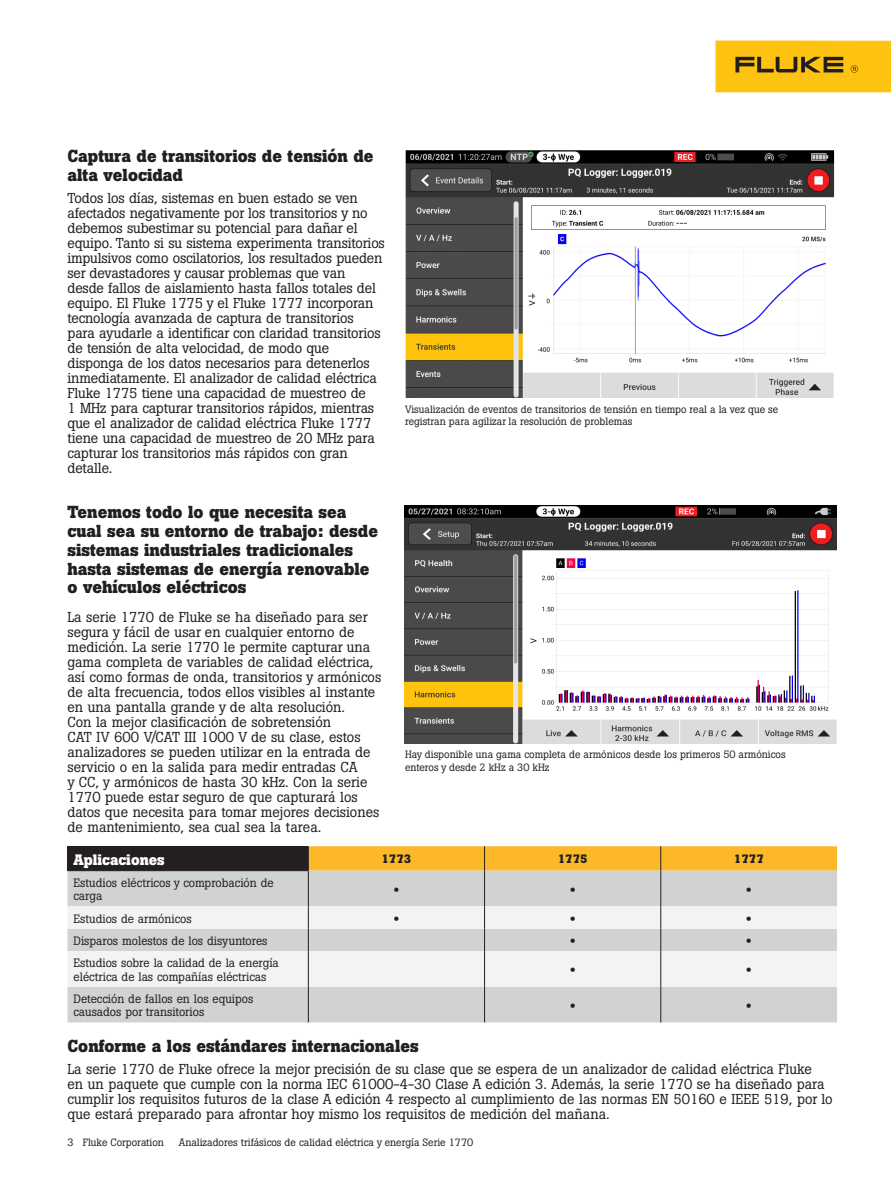
<style>
.page{position:relative;width:891px;height:1188px;background:#fff}
.page>*{position:absolute;margin:0;border:0;box-sizing:border-box;transform-origin:0 0}
.Body{font:700 17.25px/18.8px "Boton Pro";color:#231f20}
.Subhead_1{font:700 17.25px/18.8px "Boton Pro";color:#231f20}
.Table_category_divid{font:700 15px "Boton Pro";color:#fff}
.Body-2{font:14.25px/15px "Boton Pro";color:#231f20}
.Table_body_left_alig{font:12px/13.5px "Boton Pro";color:#231f20}
.Table_spec_headers_c{font:700 12px "Boton Pro";color:#231f20}
.Table_body_center_al{font:12px "Helvetica Neue LT Pro";color:#231f20}
.Image_caption___docu{font:10.5px/12.6px "Boton Pro";color:#231f20}
</style>
<div class="page">
<div style="left:716px;top:40px;width:175px;height:52px;background:#fec210"></div>
<svg style="left:735px;top:57px;width:108px;height:15px"></svg>
<svg style="left:851px;top:65px;width:7px;height:8px"></svg>
<img style="left:405px;top:150px;width:430px;height:247px">
<img style="left:405px;top:506px;width:432px;height:237px">
<div style="left:68px;top:846px;width:240px;height:25px;background:#231f20"></div>
<div style="left:68px;top:871px;width:769px;height:151px;background:#d1d2d4"></div>
<svg style="left:68px;top:906px;width:769px;height:81px;fill:#f2f3f4"></svg>
<svg style="left:308px;top:846px;width:529px;height:25px;background:#fab82e"></svg>
<hr style="left:308px;top:871px;width:1px;height:35px;background:#231f20">
<hr style="left:484px;top:871px;width:1px;height:35px;background:#231f20">
<hr style="left:660px;top:871px;width:1px;height:35px;background:#231f20">
<svg style="left:308px;top:906px;width:1px;height:45px"></svg>
<svg style="left:484px;top:906px;width:1px;height:45px"></svg>
<svg style="left:660px;top:906px;width:1px;height:45px"></svg>
<hr style="left:308px;top:951px;width:1px;height:36px;background:#231f20">
<hr style="left:484px;top:951px;width:1px;height:36px;background:#231f20">
<hr style="left:660px;top:951px;width:1px;height:36px;background:#231f20">
<hr style="left:308px;top:987px;width:1px;height:35px;background:#231f20">
<hr style="left:484px;top:987px;width:1px;height:35px;background:#231f20">
<hr style="left:660px;top:987px;width:1px;height:35px;background:#231f20">
<hr style="left:68px;top:870px;width:241px;height:1px;background:#231f20">
<p class="Subhead_1" style="left:68px;top:147px;width:308px">Captura de transitorios de tensión de alta velocidad</p>
<p class="Body-2" style="left:68px;top:190px;width:319px">Todos los días, sistemas en buen estado se ven afectados negativamente por los transitorios y no debemos subestimar su potencial para dañar el equipo. Tanto si su sistema experimenta transitorios impulsivos como oscilatorios, los resultados pueden ser devastadores y causar problemas que van desde fallos de aislamiento hasta fallos totales del equipo. El Fluke 1775 y el Fluke 1777 incorporan tecnología avanzada de captura de transitorios<br>para ayudarle a identificar con claridad transitorios de tensión de alta velocidad, de modo que disponga de los datos necesarios para detenerlos inmediatamente. El analizador de calidad eléctrica Fluke 1775 tiene una capacidad de muestreo de<br>1 MHz para capturar transitorios rápidos, mientras que el analizador de calidad eléctrica Fluke 1777 tiene una capacidad de muestreo de 20 MHz para capturar los transitorios más rápidos con gran detalle.</p>
<p class="Body" style="left:68px;top:503px;width:312px">Tenemos todo lo que necesita sea cual sea su entorno de trabajo: desde sistemas industriales tradicionales hasta sistemas de energía renovable o vehículos eléctricos</p>
<p class="Body-2" style="left:68px;top:609px;width:315px">La serie 1770 de Fluke se ha diseñado para ser segura y fácil de usar en cualquier entorno de medición. La serie 1770 le permite capturar una gama completa de variables de calidad eléctrica, así como formas de onda, transitorios y armónicos de alta frecuencia, todos ellos visibles al instante en una pantalla grande y de alta resolución.<br>Con la mejor clasificación de sobretensión<br>CAT IV 600 V/CAT III 1000 V de su clase, estos analizadores se pueden utilizar en la entrada de servicio o en la salida para medir entradas CA<br>y CC, y armónicos de hasta 30 kHz. Con la serie 1770 puede estar seguro de que capturará los datos que necesita para tomar mejores decisiones de mantenimiento, sea cual sea la tarea.</p>
<p class="Image_caption___docu" style="left:405px;top:403px;width:375px">Visualización de eventos de transitorios de tensión en tiempo real a la vez que se registran para agilizar la resolución de problemas</p>
<p class="Image_caption___docu" style="left:405px;top:749px;width:382px">Hay disponible una gama completa de armónicos desde los primeros 50 armónicos enteros y desde 2 kHz a 30 kHz</p>
<p class="Table_category_divid" style="left:74px;top:850px;width:93px">Aplicaciones</p>
<p class="Table_spec_headers_c" style="left:381px;top:851px;width:31px">1773</p>
<p class="Table_spec_headers_c" style="left:558px;top:851px;width:31px">1775</p>
<p class="Table_spec_headers_c" style="left:734px;top:851px;width:31px">1777</p>
<p class="Table_body_left_alig" style="left:74px;top:876px;width:202px">Estudios eléctricos y comprobación de carga</p>
<p class="Table_body_center_al" style="left:393px;top:882px;width:7px">•</p>
<p class="Table_body_center_al" style="left:570px;top:882px;width:7px">•</p>
<p class="Table_body_center_al" style="left:746px;top:882px;width:7px">•</p>
<p class="Table_body_left_alig" style="left:74px;top:912px;width:120px">Estudios de armónicos</p>
<p class="Table_body_center_al" style="left:393px;top:911px;width:7px">•</p>
<p class="Table_body_center_al" style="left:570px;top:911px;width:7px">•</p>
<p class="Table_body_center_al" style="left:746px;top:911px;width:7px">•</p>
<p class="Table_body_left_alig" style="left:74px;top:934px;width:196px">Disparos molestos de los disyuntores</p>
<p class="Table_body_center_al" style="left:570px;top:933px;width:7px">•</p>
<p class="Table_body_center_al" style="left:746px;top:933px;width:7px">•</p>
<p class="Table_body_left_alig" style="left:74px;top:956px;width:207px">Estudios sobre la calidad de la energía eléctrica de las compañías eléctricas</p>
<p class="Table_body_center_al" style="left:570px;top:962px;width:7px">•</p>
<p class="Table_body_center_al" style="left:746px;top:962px;width:7px">•</p>
<p class="Table_body_left_alig" style="left:74px;top:992px;width:181px">Detección de fallos en los equipos causados por transitorios</p>
<p class="Table_body_center_al" style="left:570px;top:998px;width:7px">•</p>
<p class="Table_body_center_al" style="left:746px;top:998px;width:7px">•</p>
<p class="Subhead_1" style="left:68px;top:1036px;width:353px">Conforme a los estándares internacionales</p>
<p class="Body-2" style="left:68px;top:1061px;width:767px">La serie 1770 de Fluke ofrece la mejor precisión de su clase que se espera de un analizador de calidad eléctrica Fluke<br>en un paquete que cumple con la norma IEC 61000-4-30 Clase A edición 3. Además, la serie 1770 se ha diseñado para cumplir los requisitos futuros de la clase A edición 4 respecto al cumplimiento de las normas EN 50160 e IEEE 519, por lo que estará preparado para afrontar hoy mismo los requisitos de medición del mañana.</p>
<p class="Image_caption___docu" style="left:68px;top:1136px;width:98px">3 Fluke Corporation</p>
<p class="Image_caption___docu" style="left:179px;top:1136px;width:296px">Analizadores trifásicos de calidad eléctrica y energía Serie 1770</p>
</div>
